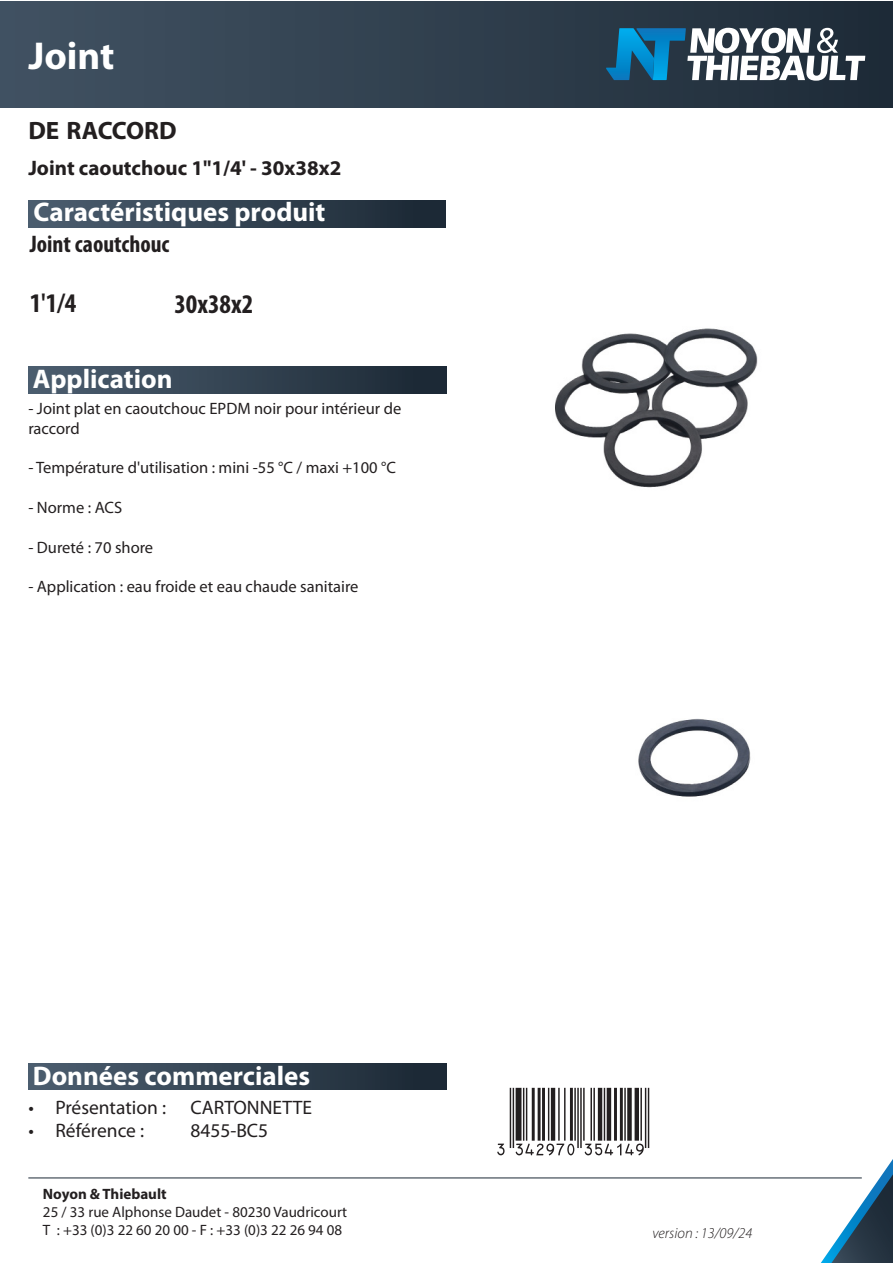
<style>
.page{position:relative;width:893px;height:1263px;background:#fff}
.page>*{position:absolute;margin:0;border:0;box-sizing:border-box;transform-origin:0 0}
.t1{font:700 39px "Myriad Pro";color:#fff}
.t2{font:700 27px "Myriad Pro";color:#fff}
.t3{font:700 condensed 27px "Myriad Pro";color:#231f20}
.t4{font:700 25.2px "Myriad Pro";color:#231f20}
.t5{font:700 condensed 24px "Myriad Pro";color:#231f20}
.t6{font:700 21px "Myriad Pro";color:#231f20}
.t7{font:19.5px "Myriad Pro";color:#231f20}
.t8{font:16.5px/19.8px "Myriad Pro";color:#231f20}
.t9{font:15px/18px "Myriad Pro";color:#231f20}
.t10{font:italic 300 15px "Myriad Pro";color:#231f20}
.s1{font-weight:700}
</style>
<div class="page">
<hr style="left:28px;top:1177px;width:834px;height:1px;background:#1c2936">
<div style="left:28px;top:201px;width:417px;height:26px;background:linear-gradient(to right,#4c5e70,#1a2834)"></div>
<div style="left:0;top:1px;width:893px;height:106px;background:linear-gradient(to right,#415262,#1e2b38)"></div>
<svg style="left:606px;top:28px;width:259px;height:53px"></svg>
<svg style="left:821px;top:1159px;width:72px;height:104px"></svg>
<img style="left:555px;top:328px;width:203px;height:160px">
<div style="left:28px;top:367px;width:418px;height:27px;background:linear-gradient(to right,#4c5e70,#1b2834)"></div>
<div style="left:28px;top:1063px;width:418px;height:27px;background:linear-gradient(to right,#4c5e70,#1b2834)"></div>
<img style="left:638px;top:718px;width:113px;height:79px">
<p class="t1" style="left:28px;top:31px;width:88px">Joint</p>
<p class="t4" style="left:28px;top:114px;width:150px">DE RACCORD</p>
<p class="t6" style="left:28px;top:154px;width:314px">Joint caoutchouc 1"1/4' - 30x38x2</p>
<p class="t2" style="left:34px;top:195px;width:293px">Caractéristiques produit</p>
<p class="t5" style="left:30px;top:229px;width:141px">Joint caoutchouc</p>
<p class="t3" style="left:30px;top:286px;width:48px">1'1/4</p>
<p class="t3" style="left:174px;top:287px;width:80px">30x38x2</p>
<p class="t2" style="left:33px;top:362px;width:141px">Application</p>
<p class="t8" style="left:28px;top:398px;width:374px">- Joint plat en caoutchouc EPDM noir pour intérieur de raccord</p>
<p class="t8" style="left:28px;top:458px;width:369px">- Température d'utilisation : mini -55 °C / maxi +100 °C</p>
<p class="t8" style="left:28px;top:497px;width:95px">- Norme : ACS</p>
<p class="t8" style="left:28px;top:537px;width:126px">- Dureté : 70 shore</p>
<p class="t8" style="left:28px;top:576px;width:332px">- Application : eau froide et eau chaude sanitaire</p>
<p class="t2" style="left:33px;top:1058px;width:279px">Données commerciales</p>
<p class="t7" style="left:28px;top:1095px;width:285px">• Présentation : CARTONNETTE</p>
<p class="t7" style="left:28px;top:1118px;width:117px">• Référence :</p>
<p class="t7" style="left:190px;top:1118px;width:79px">8455-BC5</p>
<p class="t9" style="left:43px;top:1185px;width:306px"><span class="s1">Noyon &amp; Thiebault<br></span>25 / 33 rue Alphonse Daudet - 80230 Vaudricourt<br>T : +33 (0)3 22 60 20 00 - F : +33 (0)3 22 26 94 08</p>
<p class="t10" style="left:652px;top:1224px;width:101px">version : 13/09/24</p>
</div>
